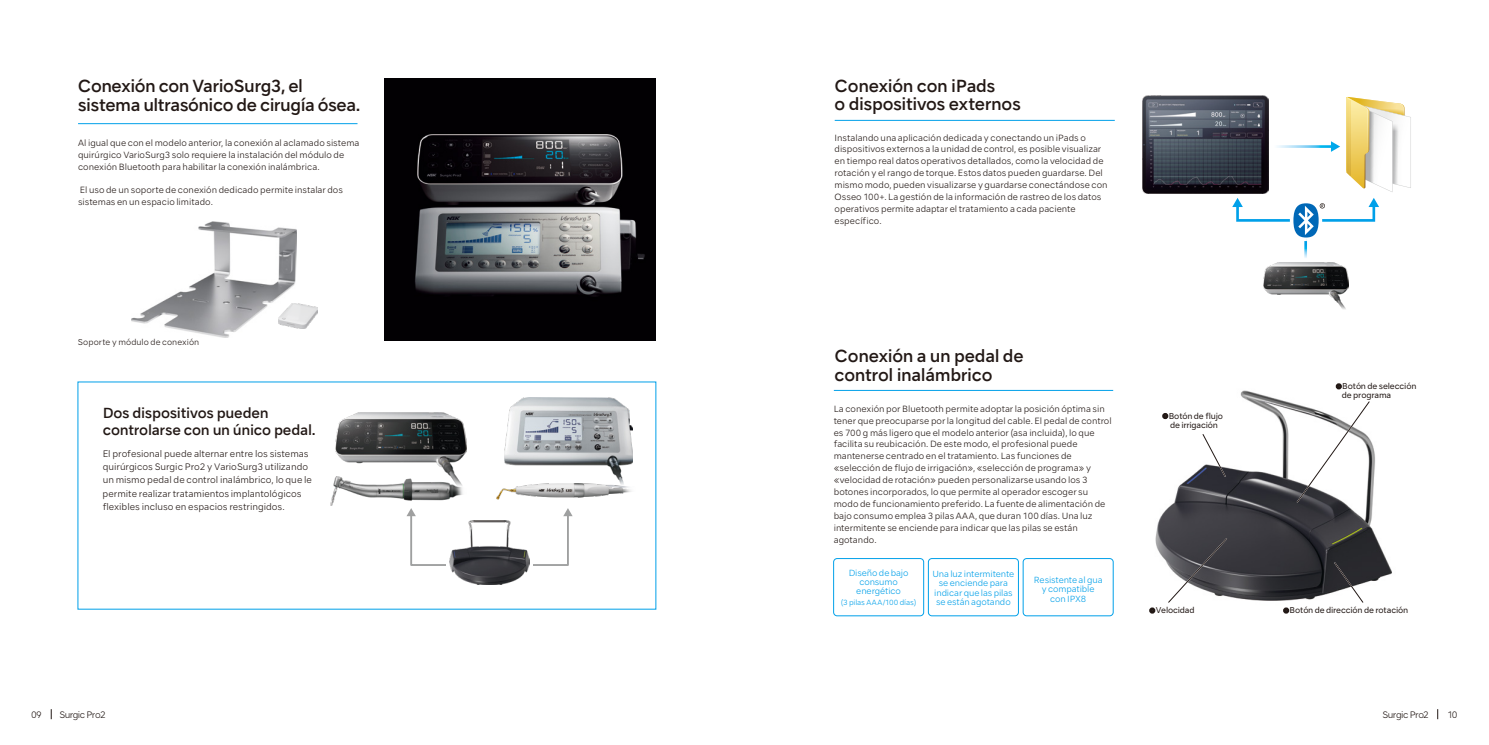
<style>
.page{position:relative;width:1489px;height:745px;background:#fff}
.page>*{position:absolute;margin:0;border:0;box-sizing:border-box;transform-origin:0 0}
.t1{font:500 16.5px/18.8px "NSKTSRE";letter-spacing:-.025em;color:#221815}
.t2{font:500 13.75px/17.5px "NSKTSRE";letter-spacing:-.02em;color:#221815}
.t3{font:300 8.88px/13.2px "NSKTSRE";letter-spacing:-.005em;color:#221815}
.t4{font:300 8.88px "NSKTSRE";letter-spacing:-.06em;color:#221815}
.t5{font:300 8.5px/11.9px "NSKTSRE";color:#221815}
.t6{font:300 8.38px/9.4px "NSKTSRE";letter-spacing:-.01em;color:#00a0e9;text-align:center}
.t7{font:8px/8.9px "NSKTSRE";letter-spacing:-.025em;color:#221815;text-align:center}
.t8{font:300 8px "NSKTSRE";letter-spacing:.005em;color:#221815}
.t9{font:300 7.12px "NSKTSRE";letter-spacing:-.01em;color:#00a0e9}
</style>
<div class="page">
<img style="left:1142px;top:95px;width:126px;height:99px">
<div style="left:410px;top:513px;width:159px;height:52px;border:2px solid #9fa0a0"></div>
<svg style="left:563px;top:508px;width:9px;height:8px"></svg>
<svg style="left:406px;top:508px;width:10px;height:8px"></svg>
<div style="left:446px;top:533px;width:86px;height:64px;background:#fff"></div>
<img style="left:384px;top:78px;width:272px;height:262px">
<svg style="left:1330px;top:141px;width:9px;height:11px"></svg>
<svg style="left:1232px;top:198px;width:146px;height:39px"></svg>
<img style="left:450px;top:520px;width:79px;height:64px">
<svg style="left:1346px;top:97px;width:64px;height:95px"></svg>
<img style="left:1097px;top:384px;width:295px;height:233px">
<img style="left:131px;top:221px;width:165px;height:116px">
<img style="left:331px;top:478px;width:132px;height:27px">
<img style="left:496px;top:487px;width:135px;height:12px">
<img style="left:335px;top:412px;width:132px;height:74px">
<img style="left:1263px;top:262px;width:85px;height:48px">
<img style="left:504px;top:397px;width:128px;height:90px">
<img style="left:278px;top:303px;width:39px;height:25px">
<div style="left:1162px;top:412px;width:6px;height:7px;border:4px solid #221815;border-radius:50%"></div>
<svg style="left:1335px;top:383px;width:6px;height:6px"></svg>
<div style="left:1282px;top:607px;width:7px;height:6px;border:4px solid #221815;border-radius:50%"></div>
<svg style="left:1149px;top:607px;width:6px;height:6px"></svg>
<hr style="left:834px;top:120px;width:280px;height:1px;background:#00a0e9">
<svg style="left:1201px;top:432px;width:25px;height:45px"></svg>
<svg style="left:1295px;top:400px;width:75px;height:103px"></svg>
<svg style="left:1332px;top:561px;width:32px;height:42px"></svg>
<svg style="left:1166px;top:536px;width:62px;height:67px"></svg>
<div style="left:833px;top:557px;width:91px;height:59px;border:1px solid #00a0e9;border-radius:4px"></div>
<div style="left:927px;top:557px;width:91px;height:59px;border:1px solid #00a0e9;border-radius:4px"></div>
<div style="left:1022px;top:557px;width:91px;height:59px;border:1px solid #00a0e9;border-radius:4px"></div>
<hr style="left:78px;top:123px;width:279px;height:1px;background:#00a0e9">
<hr style="left:833px;top:389px;width:280px;height:1px;background:#00a0e9">
<h1 class="t1" style="left:78px;top:77px;width:284px">Conexión con VarioSurg3, el sistema ultrasónico de cirugía ósea.</h1>
<p class="t5" style="left:78px;top:137px;width:283px">Al igual que con el modelo anterior, la conexión al aclamado sistema quirúrgico VarioSurg3 solo requiere la instalación del módulo de conexión Bluetooth para habilitar la conexión inalámbrica.</p>
<p class="t5" style="left:78px;top:184px;width:266px">El uso de un soporte de conexión dedicado permite instalar dos sistemas en un espacio limitado.</p>
<p class="t8" style="left:78px;top:337px;width:123px">Soporte y módulo de conexión</p>
<h2 class="t2" style="left:103px;top:403px;width:214px">Dos dispositivos pueden controlarse con un único pedal.</h2>
<p class="t3" style="left:103px;top:446px;width:211px">El profesional puede alternar entre los sistemas quirúrgicos Surgic Pro2 y VarioSurg3 utilizando un mismo pedal de control inalámbrico, lo que le permite realizar tratamientos implantológicos flexibles incluso en espacios restringidos.</p>
<h1 class="t1" style="left:834px;top:76px;width:188px">Conexión con iPads<br>o dispositivos externos</h1>
<p class="t5" style="left:834px;top:131px;width:274px">Instalando una aplicación dedicada y conectando un iPads o dispositivos externos a la unidad de control, es posible visualizar en tiempo real datos operativos detallados, como la velocidad de rotación y el rango de torque. Estos datos pueden guardarse. Del mismo modo, pueden visualizarse y guardarse conectándose con Osseo 100+. La gestión de la información de rastreo de los datos operativos permite adaptar el tratamiento a cada paciente específico.</p>
<h1 class="t1" style="left:834px;top:346px;width:191px">Conexión a un pedal de control inalámbrico</h1>
<p class="t5" style="left:833px;top:402px;width:279px">La conexión por Bluetooth permite adoptar la posición óptima sin tener que preocuparse por la longitud del cable. El pedal de control es 700 g más ligero que el modelo anterior (asa incluida), lo que facilita su reubicación. De este modo, el profesional puede mantenerse centrado en el tratamiento. Las funciones de «selección de flujo de irrigación», «selección de programa» y «velocidad de rotación» pueden personalizarse usando los 3 botones incorporados, lo que permite al operador escoger su modo de funcionamiento preferido. La fuente de alimentación de bajo consumo emplea 3 pilas AAA, que duran 100 días. Una luz intermitente se enciende para indicar que las pilas se están agotando.</p>
<p class="t6" style="left:848px;top:567px;width:61px">Diseño de bajo consumo energético</p>
<p class="t9" style="left:840px;top:597px;width:77px">(3 pilas AAA/100 días)</p>
<p class="t6" style="left:932px;top:568px;width:83px">Una luz intermitente se enciende para indicar que las pilas se están agotando</p>
<p class="t6" style="left:1033px;top:574px;width:70px">Resistente al gua y compatible con IPX8</p>
<p class="t7" style="left:1163px;top:411px;width:61px">• Botón de flujo de irrigación</p>
<p class="t7" style="left:1341px;top:381px;width:76px;text-align:left;text-indent:-5px">• Botón de selección de programa</p>
<p class="t7" style="left:1150px;top:605px;width:46px">• Velocidad</p>
<p class="t7" style="left:1283px;top:605px;width:125px">• Botón de dirección de rotación</p>
<p class="t3" style="left:31px;top:707px;width:12px">09</p>
<p class="t4" style="left:59px;top:707px;width:48px">Surgic Pro2</p>
<p class="t4" style="left:1382px;top:707px;width:48px">Surgic Pro2</p>
<p class="t3" style="left:1447px;top:707px;width:12px">10</p>
</div>
